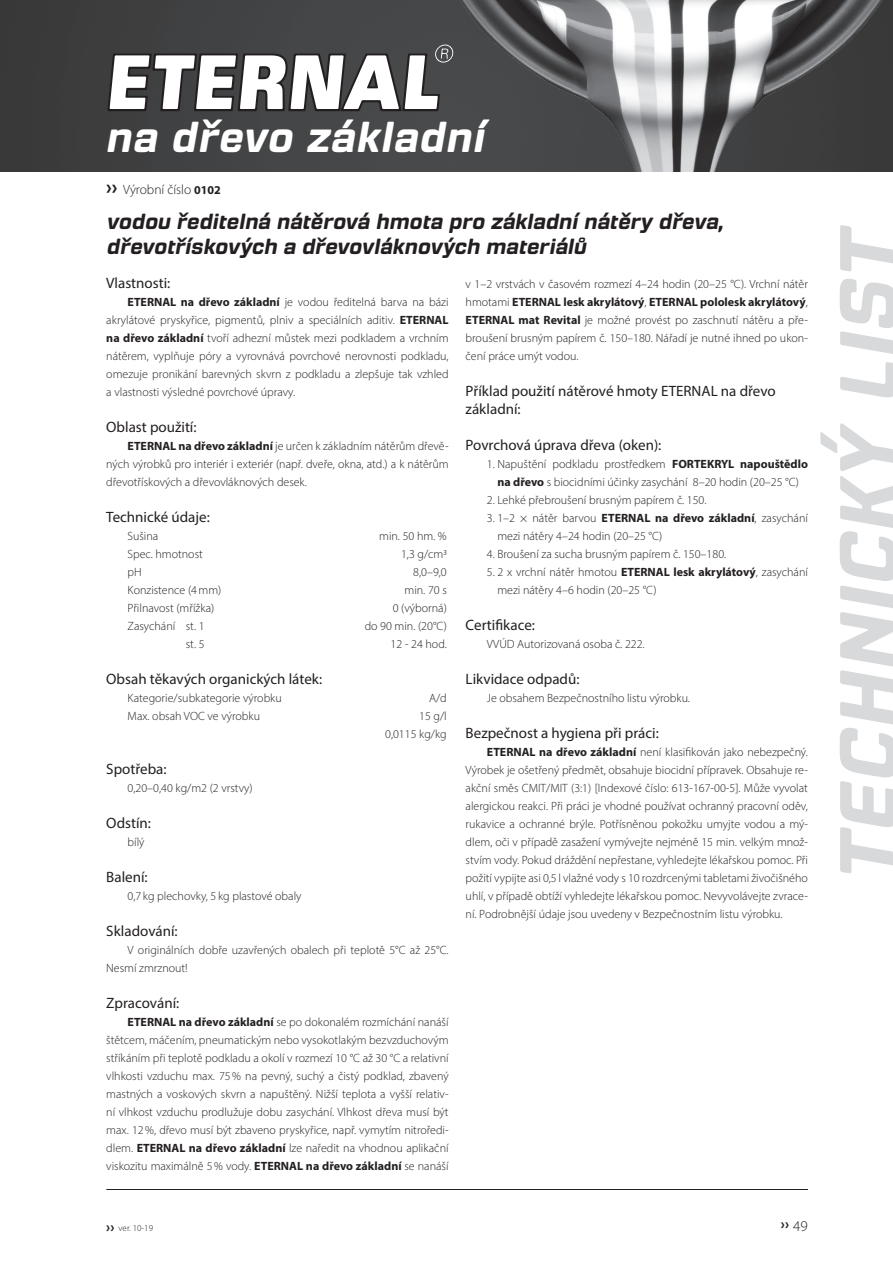
<style>
.page{position:relative;width:893px;height:1263px;background:#fff}
.page>*{position:absolute;margin:0;border:0;box-sizing:border-box;transform-origin:0 0}
.t1{font:italic 700 81px "Fromthe Stars Rg";color:#d8d9db}
.t2{font:italic 700 41.55px "Fromthe Stars Rg";letter-spacing:.02em;color:#fff}
.t3{font:italic 700 21px/25.2px "Fromthe Stars Rg";color:#231f20}
.t4{font:15px/18px "Myriad Pro";color:#231f20}
.t5{font:700 15px "Myriad Pro";color:#231f20}
.t6{font:300 13.5px "Myriad Pro";color:#231f20}
.t7{font:300 12px/18px "Myriad Pro";color:#231f20;text-align:justify}
.t8{font:300 9px "Myriad Pro";color:#231f20}
.s1{font-weight:700;font-size:21px}
.s2{font-weight:700;font-size:12px}
.s3{font-weight:700}
.s4{font-weight:700;font-size:15px}
.s5{font-weight:300}
</style>
<div class="page">
<div style="left:0;top:0;width:414px;height:171px;background:#404142"></div>
<hr style="left:106px;top:1189px;width:702px;height:1px;background:#231f20">
<img style="left:414px;top:0;width:479px;height:171px">
<svg style="left:107px;top:45px;width:346px;height:66px"></svg>
<h2 class="t2" style="left:105px;top:113px;width:380px">na dřevo základní</h2>
<p class="t6" style="left:106px;top:181px;width:116px"><span class="s1">››</span> Výrobní číslo <span class="s2">0102</span></p>
<h3 class="t3" style="left:106px;top:209px;width:618px">vodou ředitelná nátěrová hmota pro základní nátěry dřeva, dřevotřískových a dřevovláknových materiálů</h3>
<p class="t4" style="left:106px;top:274px;width:66px">Vlastnosti:</p>
<p class="t7" style="left:106px;top:293px;width:344px;text-indent:21px"><span class="s3">ETERNAL na dřevo základní</span> je vodou ředitelná barva na bázi akrylátové pryskyřice, pigmentů, plniv a speciálních aditiv. <span class="s3">ETERNAL na dřevo základní</span> tvoří adhezní můstek mezi podkladem a vrchním nátěrem, vyplňuje póry a vyrovnává povrchové nerovnosti podkladu, omezuje pronikání barevných skvrn z podkladu a zlepšuje tak vzhled a vlastnosti výsledné povrchové úpravy.</p>
<p class="t4" style="left:106px;top:418px;width:92px">Oblast použití:</p>
<p class="t7" style="left:106px;top:437px;width:344px;text-indent:21px"><span class="s3">ETERNAL na dřevo základní</span> je určen k základním nátěrům dřevě&shy;ných výrobků pro interiér i exteriér (např. dveře, okna, atd.) a k nátěrům dřevotřískových a dřevovláknových desek.</p>
<p class="t4" style="left:106px;top:508px;width:105px">Technické údaje:</p>
<p class="t7" style="left:128px;top:527px;width:32px">Sušina</p>
<p class="t7" style="left:379px;top:527px;width:69px">min. 50 hm. %</p>
<p class="t7" style="left:128px;top:545px;width:77px">Spec. hmotnost</p>
<p class="t7" style="left:401px;top:545px;width:47px">1,3 g/cm3</p>
<p class="t7" style="left:128px;top:563px;width:16px">pH</p>
<p class="t7" style="left:413px;top:563px;width:35px">8,0–9,0</p>
<p class="t7" style="left:128px;top:581px;width:95px">Konzistence (4mm)</p>
<p class="t7" style="left:405px;top:581px;width:44px">min. 70 s</p>
<p class="t7" style="left:128px;top:599px;width:88px">Přilnavost (mřížka)</p>
<p class="t7" style="left:393px;top:599px;width:56px">0 (výborná)</p>
<p class="t7" style="left:128px;top:617px;width:78px">Zasychání st. 1</p>
<p class="t7" style="left:365px;top:617px;width:84px">do 90 min. (20°C)</p>
<p class="t7" style="left:186px;top:635px;width:20px">st. 5</p>
<p class="t7" style="left:391px;top:635px;width:58px">12 - 24 hod.</p>
<p class="t4" style="left:106px;top:670px;width:217px">Obsah těkavých organických látek:</p>
<p class="t7" style="left:128px;top:689px;width:156px">Kategorie/subkategorie výrobku</p>
<p class="t7" style="left:429px;top:689px;width:19px">A/d</p>
<p class="t7" style="left:128px;top:707px;width:134px">Max. obsah VOC ve výrobku</p>
<p class="t7" style="left:385px;top:707px;width:63px;text-align:right">15 g/l<br>0,0115 kg/kg</p>
<p class="t4" style="left:106px;top:760px;width:62px">Spotřeba:</p>
<p class="t7" style="left:128px;top:779px;width:127px">0,20–0,40 kg/m2 (2 vrstvy)</p>
<p class="t4" style="left:106px;top:814px;width:46px">Odstín:</p>
<p class="t7" style="left:128px;top:833px;width:18px">bílý</p>
<p class="t4" style="left:106px;top:868px;width:43px">Balení:</p>
<p class="t7" style="left:128px;top:887px;width:175px">0,7 kg plechovky, 5 kg plastové obaly</p>
<p class="t4" style="left:106px;top:922px;width:73px">Skladování:</p>
<p class="t7" style="left:106px;top:941px;width:344px;text-indent:21px">V originálních dobře uzavřených obalech při teplotě 5°C až 25°C.<br>Nesmí zmrznout!</p>
<p class="t4" style="left:106px;top:994px;width:74px">Zpracování:</p>
<p class="t7" style="left:106px;top:1013px;width:344px;text-indent:21px"><span class="s3">ETERNAL na dřevo základní</span> se po dokonalém rozmíchání nanáší štětcem, máčením, pneumatickým nebo vysokotlakým bezvzduchovým stříkáním při teplotě podkladu a okolí v rozmezí 10 °C až 30 °C a relativní vlhkosti vzduchu max. 75% na pevný, suchý a čistý podklad, zbavený mastných a voskových skvrn a napuštěný. Nižší teplota a vyšší relativ&shy;ní vlhkost vzduchu prodlužuje dobu zasychání. Vlhkost dřeva musí být max. 12%, dřevo musí být zbaveno pryskyřice, např. vymytím nitroředi&shy;dlem. <span class="s3">ETERNAL na dřevo základní</span> lze naředit na vhodnou aplikační viskozitu maximálně 5% vody. <span class="s3">ETERNAL na dřevo základní</span> se nanáší</p>
<p class="t7" style="left:466px;top:275px;width:344px">v 1–2 vrstvách v časovém rozmezí 4–24 hodin (20–25 °C). Vrchní nátěr hmotami <span class="s3">ETERNAL lesk akrylátový</span>, <span class="s3">ETERNAL pololesk akrylátový</span>, <span class="s3">ETERNAL mat Revital</span> je možné provést po zaschnutí nátěru a pře&shy;broušení brusným papírem č. 150–180. Nářadí je nutné ihned po ukon&shy;čení práce umýt vodou.</p>
<p class="t4" style="left:466px;top:382px;width:312px">Příklad použití nátěrové hmoty ETERNAL na dřevo základní:</p>
<p class="t4" style="left:466px;top:436px;width:197px">Povrchová úprava dřeva (oken):</p>
<p class="t7" style="left:487px;top:455px;width:323px;text-align:center">1. Napuštění podkladu prostředkem <span class="s3">FORTEKRYL napouštědlo na dřevo</span> s biocidními účinky zasychání 8–20 hodin (20–25 °C)</p>
<p class="t7" style="left:487px;top:491px;width:221px">2. Lehké přebroušení brusným papírem č. 150.</p>
<p class="t7" style="left:497px;top:509px;width:312px;text-indent:-11px">3. 1–2 × nátěr barvou <span class="s3">ETERNAL na dřevo základní</span>, zasychání mezi nátěry 4–24 hodin (20–25 °C)</p>
<p class="t7" style="left:487px;top:545px;width:241px">4. Broušení za sucha brusným papírem č. 150–180.</p>
<p class="t7" style="left:497px;top:563px;width:312px;text-indent:-11px">5. 2 x vrchní nátěr hmotou <span class="s3">ETERNAL lesk akrylátový</span>, zasychání mezi nátěry 4–6 hodin (20–25 °C)</p>
<p class="t4" style="left:466px;top:616px;width:71px">Certifikace:</p>
<p class="t7" style="left:487px;top:635px;width:159px">VVÚD Autorizovaná osoba č. 222.</p>
<p class="t4" style="left:466px;top:670px;width:115px">Likvidace odpadů:</p>
<p class="t7" style="left:487px;top:689px;width:205px">Je obsahem Bezpečnostního listu výrobku.</p>
<p class="t4" style="left:466px;top:724px;width:195px">Bezpečnost a hygiena při práci:</p>
<p class="t7" style="left:466px;top:743px;width:344px;text-indent:21px"><span class="s3">ETERNAL na dřevo základní</span> není klasifikován jako nebezpečný.<br>Výrobek je ošetřený předmět, obsahuje biocidní přípravek. Obsahuje re&shy;akční směs CMIT/MIT (3:1) [Indexové číslo: 613-167-00-5]. Může vyvolat alergickou reakci. Při práci je vhodné používat ochranný pracovní oděv, rukavice a ochranné brýle. Potřísněnou pokožku umyjte vodou a mý&shy;dlem, oči v případě zasažení vymývejte nejméně 15 min. velkým množ&shy;stvím vody. Pokud dráždění nepřestane, vyhledejte lékařskou pomoc. Při požití vypijte asi 0,5 l vlažné vody s 10 rozdrcenými tabletami živočišného uhlí, v případě obtíží vyhledejte lékařskou pomoc. Nevyvolávejte zvrace&shy;ní. Podrobnější údaje jsou uvedeny v Bezpečnostním listu výrobku.</p>
<h1 class="t1" style="left:820px;top:883px;width:659px;rotate:-90deg">TECHNICKÝ LIST</h1>
<p class="t8" style="left:106px;top:1222px;width:48px"><span class="s4">››</span> ver. 10-19</p>
<p class="t5" style="left:781px;top:1214px;width:28px">›› <span class="s5">49</span></p>
</div>
